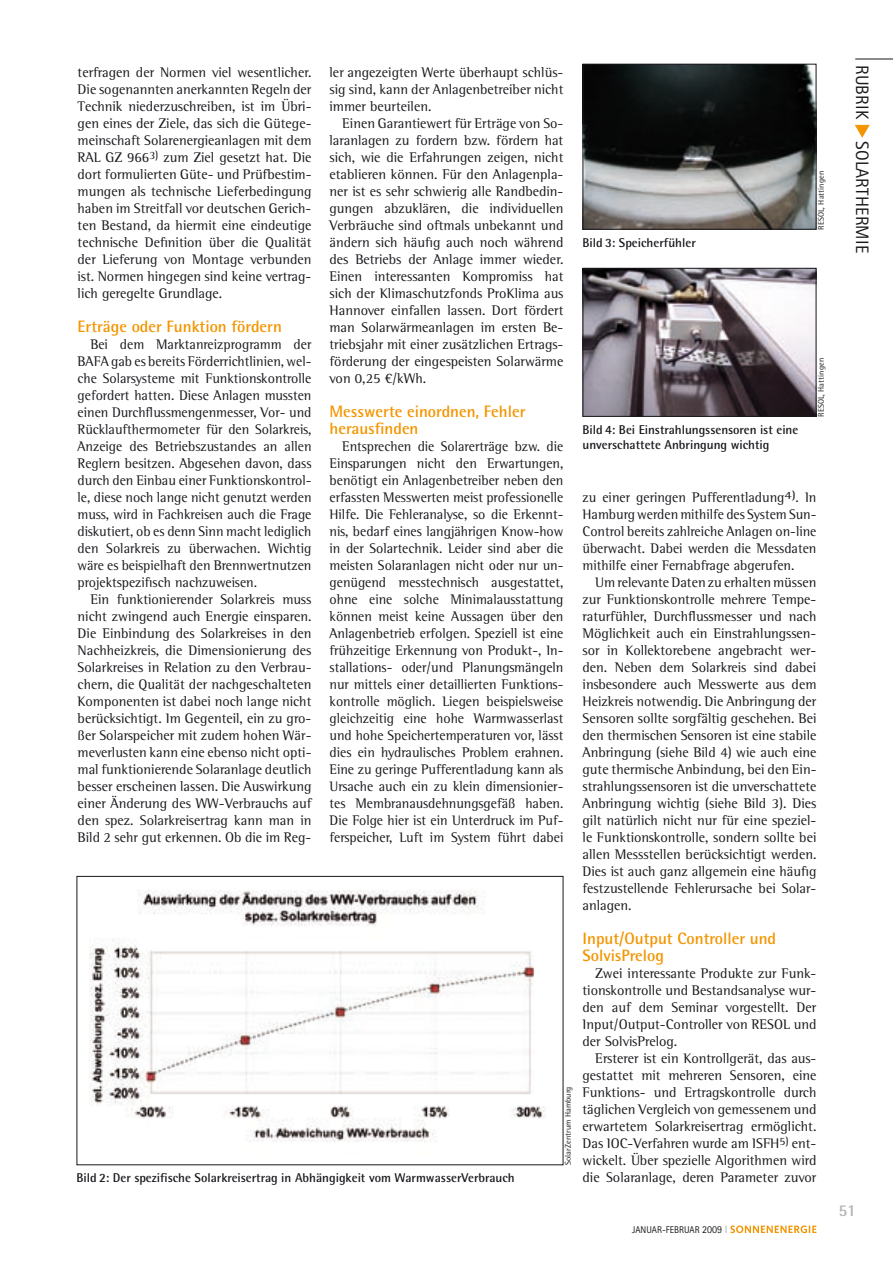
<style>
.page{position:relative;width:893px;height:1263px;background:#fff}
.page>*{position:absolute;margin:0;border:0;box-sizing:border-box;transform-origin:0 0}
.t1{font:18px "Rotis Sans Serif Std";letter-spacing:.01em;color:#1a171c}
.t2{font:700 16.5px/17px "Rotis Semi Sans Std";color:#f39500}
.t3{font:700 16.5px "Rotis Semi Sans Std";color:#b1b3b4}
.t4{font:14.25px/17px "Rotis Semi Serif Std";color:#1a171c;text-align:justify}
.t5{font:700 12.75px/15px "Rotis Semi Sans Std";color:#1a171c}
.t6{font:10.65px "Rotis Sans Serif Std";color:#1a171c;scale:.95 1}
.t7{font:9.75px "Rotis Sans Serif Std";color:#1a171c;scale:.95 1}
.t8{font:8.25px "Rotis Semi Sans Std";letter-spacing:.01em;color:#1a171c}
.s1{font-size:10.8px;color:#b1b3b4}
.s2{color:#f39500}
</style>
<div class="page">
<svg style="left:730px;top:1225px;width:86px;height:8px"></svg>
<hr style="left:855px;top:59px;width:38px;height:1px;background:#1a171c">
<img style="left:89px;top:890px;width:457px;height:252px">
<div style="left:77px;top:876px;width:486px;height:289px;border:1px solid #1a171c"></div>
<img style="left:585px;top:270px;width:229px;height:145px">
<div style="left:583px;top:268px;width:233px;height:149px;border:1px solid #1a171c"></div>
<img style="left:585px;top:66px;width:229px;height:162px">
<div style="left:583px;top:64px;width:233px;height:166px;border:1px solid #1a171c"></div>
<svg style="left:855px;top:125px;width:14px;height:12px"></svg>
<p class="t4" style="left:78px;top:63px;width:235px">terfragen der Normen viel wesentlicher.<br>Die sogenannten anerkannten Regeln der Technik niederzuschreiben, ist im Übri&shy;gen eines der Ziele, das sich die Gütege&shy;meinschaft Solarenergieanlagen mit dem RAL GZ 966<sup>3)</sup> zum Ziel gesetzt hat. Die dort formulierten Güte- und Prüfbestim&shy;mungen als technische Lieferbedingung haben im Streitfall vor deutschen Gerich&shy;ten Bestand, da hiermit eine eindeutige technische Definition über die Qualität der Lieferung von Montage verbunden ist. Normen hingegen sind keine vertrag&shy;lich geregelte Grundlage.</p>
<p class="t2" style="left:78px;top:317px;width:206px">Erträge oder Funktion fördern</p>
<p class="t4" style="left:78px;top:335px;width:235px;text-indent:13px">Bei dem Marktanreizprogramm der BAFA gab es bereits Förderrichtlinien, wel&shy;che Solarsysteme mit Funktionskontrolle gefordert hatten. Diese Anlagen mussten einen Durchflussmengenmesser, Vor- und Rücklaufthermometer für den Solarkreis, Anzeige des Betriebszustandes an allen Reglern besitzen. Abgesehen davon, dass durch den Einbau einer Funktionskontrol&shy;le, diese noch lange nicht genutzt werden muss, wird in Fachkreisen auch die Frage diskutiert, ob es denn Sinn macht lediglich den Solarkreis zu überwachen. Wichtig wäre es beispielhaft den Brennwertnutzen projektspezifisch nachzuweisen.</p>
<p class="t4" style="left:78px;top:590px;width:235px;text-indent:13px">Ein funktionierender Solarkreis muss nicht zwingend auch Energie einsparen.<br>Die Einbindung des Solarkreises in den Nachheizkreis, die Dimensionierung des Solarkreises in Relation zu den Verbrau&shy;chern, die Qualität der nachgeschalteten Komponenten ist dabei noch lange nicht berücksichtigt. Im Gegenteil, ein zu gro&shy;ßer Solarspeicher mit zudem hohen Wär&shy;meverlusten kann eine ebenso nicht opti&shy;mal funktionierende Solaranlage deutlich besser erscheinen lassen. Die Auswirkung einer Änderung des WW-Verbrauchs auf den spez. Solarkreisertrag kann man in Bild 2 sehr gut erkennen. Ob die im Reg-</p>
<p class="t4" style="left:330px;top:63px;width:235px">ler angezeigten Werte überhaupt schlüs&shy;sig sind, kann der Anlagenbetreiber nicht immer beurteilen.</p>
<p class="t4" style="left:330px;top:114px;width:235px;text-indent:13px">Einen Garantiewert für Erträge von So&shy;laranlagen zu fordern bzw. fördern hat sich, wie die Erfahrungen zeigen, nicht etablieren können. Für den Anlagenpla&shy;ner ist es sehr schwierig alle Randbedin&shy;gungen abzuklären, die individuellen Verbräuche sind oftmals unbekannt und ändern sich häufig auch noch während des Betriebs der Anlage immer wieder.<br>Einen interessanten Kompromiss hat sich der Klimaschutzfonds ProKlima aus Hannover einfallen lassen. Dort fördert man Solarwärmeanlagen im ersten Be&shy;triebsjahr mit einer zusätzlichen Ertrags&shy;förderung der eingespeisten Solarwärme von 0,25 €/kWh.</p>
<p class="t2" style="left:330px;top:402px;width:197px">Messwerte einordnen, Fehler herausfinden</p>
<p class="t4" style="left:330px;top:437px;width:235px;text-indent:13px">Entsprechen die Solarerträge bzw. die Einsparungen nicht den Erwartungen, benötigt ein Anlagenbetreiber neben den erfassten Messwerten meist professionelle Hilfe. Die Fehleranalyse, so die Erkennt&shy;nis, bedarf eines langjährigen Know-how in der Solartechnik. Leider sind aber die meisten Solaranlagen nicht oder nur un&shy;genügend messtechnisch ausgestattet, ohne eine solche Minimalausstattung können meist keine Aussagen über den Anlagenbetrieb erfolgen. Speziell ist eine frühzeitige Erkennung von Produkt-, In&shy;stallations- oder/und Planungsmängeln nur mittels einer detaillierten Funktions&shy;kontrolle möglich. Liegen beispielsweise gleichzeitig eine hohe Warmwasserlast und hohe Speichertemperaturen vor, lässt dies ein hydraulisches Problem erahnen.<br>Eine zu geringe Pufferentladung kann als Ursache auch ein zu klein dimensionier&shy;tes Membranausdehnungsgefäß haben.<br>Die Folge hier ist ein Unterdruck im Puf&shy;ferspeicher, Luft im System führt dabei</p>
<p class="t8" style="left:563px;top:1165px;width:80px;rotate:-90deg">SolarZentrum Hamburg</p>
<p class="t5" style="left:583px;top:235px;width:115px">Bild 3: Speicherfühler</p>
<p class="t8" style="left:816px;top:230px;width:60px;rotate:-90deg">RESOL, Hattingen</p>
<p class="t5" style="left:583px;top:422px;width:217px">Bild 4: Bei Einstrahlungssensoren ist eine unverschattete Anbringung wichtig</p>
<p class="t8" style="left:816px;top:417px;width:60px;rotate:-90deg">RESOL, Hattingen</p>
<p class="t4" style="left:583px;top:489px;width:235px">zu einer geringen Pufferentladung<sup>4)</sup>. In Hamburg werden mithilfe des System Sun-Control bereits zahlreiche Anlagen on-line überwacht. Dabei werden die Messdaten mithilfe einer Fernabfrage abgerufen.</p>
<p class="t4" style="left:583px;top:573px;width:235px;text-indent:13px">Um relevante Daten zu erhalten müssen zur Funktionskontrolle mehrere Tempe&shy;raturfühler, Durchflussmesser und nach Möglichkeit auch ein Einstrahlungssen&shy;sor in Kollektorebene angebracht wer&shy;den. Neben dem Solarkreis sind dabei insbesondere auch Messwerte aus dem Heizkreis notwendig. Die Anbringung der Sensoren sollte sorgfältig geschehen. Bei den thermischen Sensoren ist eine stabile Anbringung (siehe Bild 4) wie auch eine gute thermische Anbindung, bei den Ein&shy;strahlungssensoren ist die unverschattete Anbringung wichtig (siehe Bild 3). Dies gilt natürlich nicht nur für eine speziel&shy;le Funktionskontrolle, sondern sollte bei allen Messstellen berücksichtigt werden.<br>Dies ist auch ganz allgemein eine häufig festzustellende Fehlerursache bei Solar&shy;anlagen.</p>
<p class="t2" style="left:583px;top:930px;width:195px">I nput/Output Controller und<br>SolvisPrelog</p>
<p class="t4" style="left:583px;top:965px;width:235px;text-indent:13px">Zwei interessante Produkte zur Funk&shy;tionskontrolle und Bestandsanalyse wur&shy;den auf dem Seminar vorgestellt. Der Input/Output-Controller von RESOL und der SolvisPrelog.</p>
<p class="t4" style="left:583px;top:1050px;width:235px;text-indent:13px">Ersterer ist ein Kontrollgerät, das aus&shy;gestattet mit mehreren Sensoren, eine Funktions- und Ertragskontrolle durch täglichen Vergleich von gemessenem und erwartetem Solarkreisertrag ermöglicht.<br>Das IOC-Verfahren wurde am ISFH<sup>5)</sup> ent&shy;wickelt. Über spezielle Algorithmen wird</p>
<p class="t5" style="left:77px;top:1170px;width:440px">Bild 2: Der spezifische Solarkreisertrag in Abhängigkeit vom WarmwasserVerbrauch</p>
<p class="t4" style="left:583px;top:1169px;width:235px">die Solaranlage, deren Parameter zuvor</p>
<p class="t7" style="left:632px;top:1223px;width:56px">JANUAR-FEBRUAR</p>
<p class="t6" style="left:702px;top:1223px;width:28px">2009 <span class="s1">I</span></p>
<p class="t1" style="left:873px;top:65px;width:188px;rotate:90deg">RUBRIK <span class="s2">◆</span> SOLARTHERMIE</p>
<p class="t3" style="left:839px;top:1200px;width:19px">51</p>
</div>
